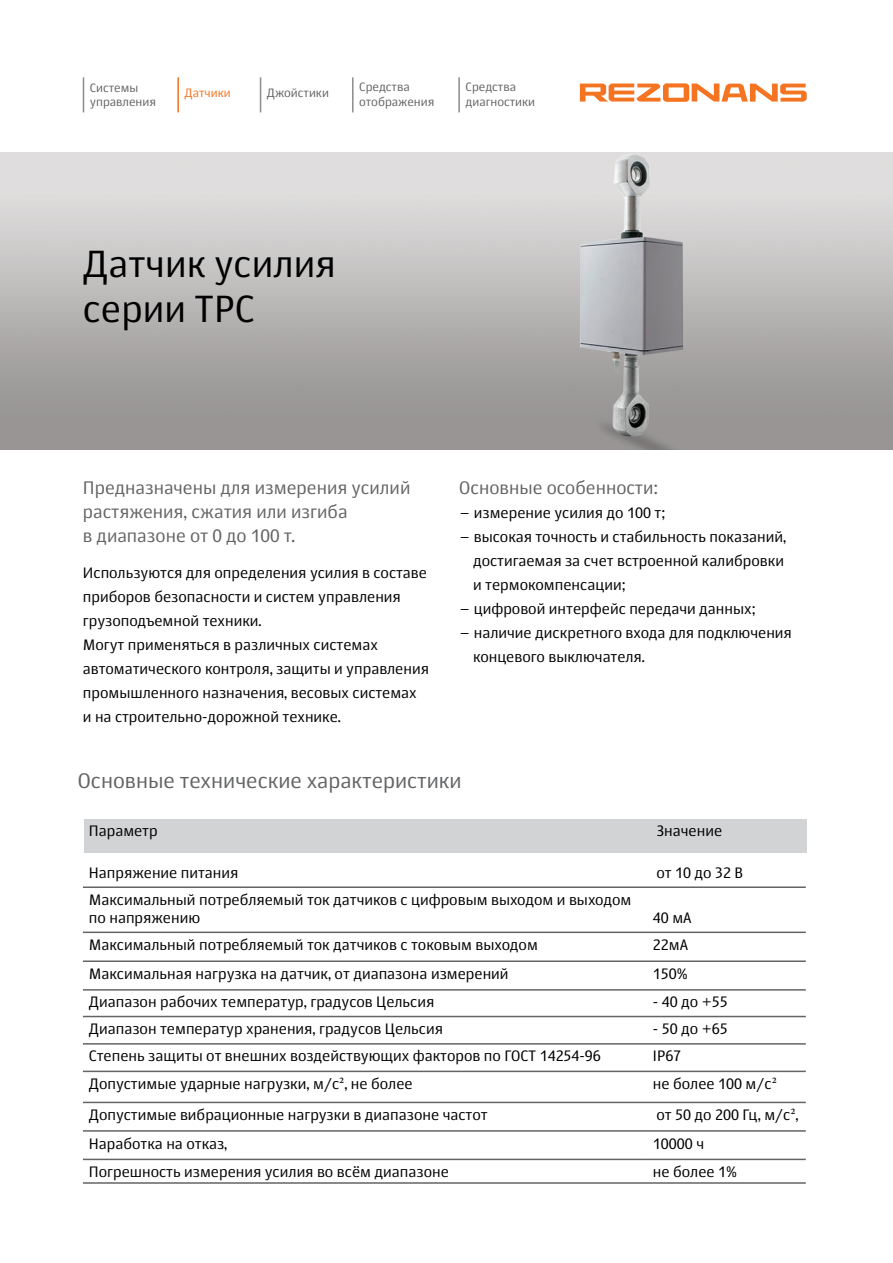
<style>
.page{position:relative;width:893px;height:1263px;background:#fff}
.page>*{position:absolute;margin:0;border:0;box-sizing:border-box;transform-origin:0 0}
.t1{font:37.5px/45px "Story";color:#000}
.t2{font:21px "Story";color:#636466}
.t3{font:18px/24px "Story";color:#636466}
.t4{font:15px/24px "Story";color:#000}
.t5{font:12px/14.4px "Story";color:#636466}
.t6{font:12px "Story";color:#f47421}
.s1{font-family:"Minion Pro"}
</style>
<div class="page">
<div style="left:84px;top:819px;width:722px;height:34px;background:#d1d3d4"></div>
<svg style="left:580px;top:83px;width:227px;height:19px"></svg>
<hr style="left:83px;top:77px;width:1px;height:35px;background:#8a8c8e">
<hr style="left:177px;top:77px;width:2px;height:35px;background:#f47421">
<hr style="left:260px;top:77px;width:1px;height:35px;background:#8a8c8e">
<hr style="left:352px;top:77px;width:2px;height:35px;background:#8a8c8e">
<hr style="left:458px;top:77px;width:2px;height:35px;background:#8a8c8e">
<hr style="left:83px;top:886px;width:564px;height:2px;background:#636466">
<hr style="left:83px;top:931px;width:564px;height:2px;background:#636466">
<hr style="left:83px;top:960px;width:564px;height:2px;background:#636466">
<hr style="left:83px;top:989px;width:564px;height:2px;background:#636466">
<hr style="left:83px;top:1016px;width:564px;height:1px;background:#636466">
<hr style="left:83px;top:1043px;width:564px;height:2px;background:#636466">
<hr style="left:83px;top:1070px;width:564px;height:2px;background:#636466">
<hr style="left:83px;top:1102px;width:564px;height:1px;background:#636466">
<hr style="left:83px;top:1130px;width:564px;height:2px;background:#636466">
<hr style="left:83px;top:1159px;width:564px;height:1px;background:#636466">
<hr style="left:83px;top:1182px;width:564px;height:2px;background:#636466">
<hr style="left:647px;top:886px;width:159px;height:2px;background:#636466">
<hr style="left:647px;top:931px;width:159px;height:2px;background:#636466">
<hr style="left:647px;top:960px;width:159px;height:2px;background:#636466">
<hr style="left:647px;top:989px;width:159px;height:2px;background:#636466">
<hr style="left:647px;top:1016px;width:159px;height:1px;background:#636466">
<hr style="left:647px;top:1043px;width:159px;height:2px;background:#636466">
<hr style="left:647px;top:1070px;width:159px;height:2px;background:#636466">
<hr style="left:647px;top:1102px;width:159px;height:1px;background:#636466">
<hr style="left:647px;top:1130px;width:159px;height:2px;background:#636466">
<hr style="left:647px;top:1159px;width:159px;height:1px;background:#636466">
<hr style="left:647px;top:1182px;width:159px;height:2px;background:#636466">
<img style="left:0;top:152px;width:893px;height:298px">
<p class="t5" style="left:90px;top:80px;width:68px">Системы управления</p>
<p class="t6" style="left:185px;top:85px;width:48px">Датчики</p>
<p class="t5" style="left:267px;top:85px;width:63px">Джойстики</p>
<p class="t5" style="left:359px;top:80px;width:77px">Средства отображения</p>
<p class="t5" style="left:465px;top:80px;width:71px">Средства диагностики</p>
<h1 class="t1" style="left:83px;top:241px;width:255px">Датчик усилия серии ТРС</h1>
<p class="t3" style="left:83px;top:475px;width:329px">Предназначены для измерения усилий растяжения, сжатия или изгиба<br>в диапазоне от 0 до 100 т.</p>
<p class="t4" style="left:83px;top:560px;width:348px">Используются для определения усилия в составе приборов безопасности и систем управления грузоподъемной техники.<br>Могут применяться в различных системах автоматического контроля, защиты и управления промышленного назначения, весовых системах и на строительно-дорожной технике.</p>
<p class="t3" style="left:459px;top:475px;width:201px">Основные особенности:</p>
<p class="t4" style="left:459px;top:500px;width:208px">– измерение усилия до 100 т;</p>
<p class="t4" style="left:473px;top:524px;width:315px;text-indent:-14px">– высокая точность и стабильность показаний, достигаемая за счет встроенной калибровки и термокомпенсации;</p>
<p class="t4" style="left:459px;top:596px;width:298px">– цифровой интерфейс передачи данных;</p>
<p class="t4" style="left:473px;top:620px;width:320px;text-indent:-14px">– наличие дискретного входа для подключения концевого выключателя.</p>
<h2 class="t2" style="left:78px;top:767px;width:385px">Основные технические характеристики</h2>
<p class="t4" style="left:89px;top:818px;width:70px">Параметр</p>
<p class="t4" style="left:656px;top:818px;width:67px">Значение</p>
<p class="t4" style="left:89px;top:860px;width:151px">Напряжение питания</p>
<p class="t4" style="left:656px;top:860px;width:88px">от 10 до 32 В</p>
<p class="t4" style="left:89px;top:890px;width:544px;line-height:18px">Максимальный потребляемый ток датчиков с цифровым выходом и выходом по напряжению</p>
<p class="t4" style="left:653px;top:905px;width:40px">40 мА</p>
<p class="t4" style="left:89px;top:932px;width:450px">Максимальный потребляемый ток датчиков с токовым выходом</p>
<p class="t4" style="left:653px;top:932px;width:37px">22мА</p>
<p class="t4" style="left:89px;top:961px;width:421px">Максимальная нагрузка на датчик, от диапазона измерений</p>
<p class="t4" style="left:653px;top:961px;width:36px">150%</p>
<p class="t4" style="left:89px;top:990px;width:347px">Диапазон рабочих температур, градусов Цельсия</p>
<p class="t4" style="left:653px;top:990px;width:76px">- 40 до +55</p>
<p class="t4" style="left:89px;top:1016px;width:356px">Диапазон температур хранения, градусов Цельсия</p>
<p class="t4" style="left:653px;top:1016px;width:76px">- 50 до +65</p>
<p class="t4" style="left:89px;top:1044px;width:513px">Степень защиты от внешних воздействующих факторов по ГОСТ 14254-96</p>
<p class="t4" style="left:653px;top:1044px;width:30px">IP67</p>
<p class="t4" style="left:89px;top:1071px;width:325px">Допустимые ударные нагрузки, м/с<span class="s1">²</span>, не более</p>
<p class="t4" style="left:653px;top:1071px;width:125px">не более 100 м/с<span class="s1">²</span></p>
<p class="t4" style="left:89px;top:1102px;width:400px">Допустимые вибрационные нагрузки в диапазоне частот</p>
<p class="t4" style="left:656px;top:1102px;width:144px">от 50 до 200 Гц, м/с<span class="s1">²</span>,</p>
<p class="t4" style="left:89px;top:1131px;width:140px">Наработка на отказ,</p>
<p class="t4" style="left:653px;top:1131px;width:53px">10000 ч</p>
<p class="t4" style="left:89px;top:1159px;width:361px">Погрешность измерения усилия во всём диапазоне</p>
<p class="t4" style="left:653px;top:1159px;width:86px">не более 1%</p>
</div>
